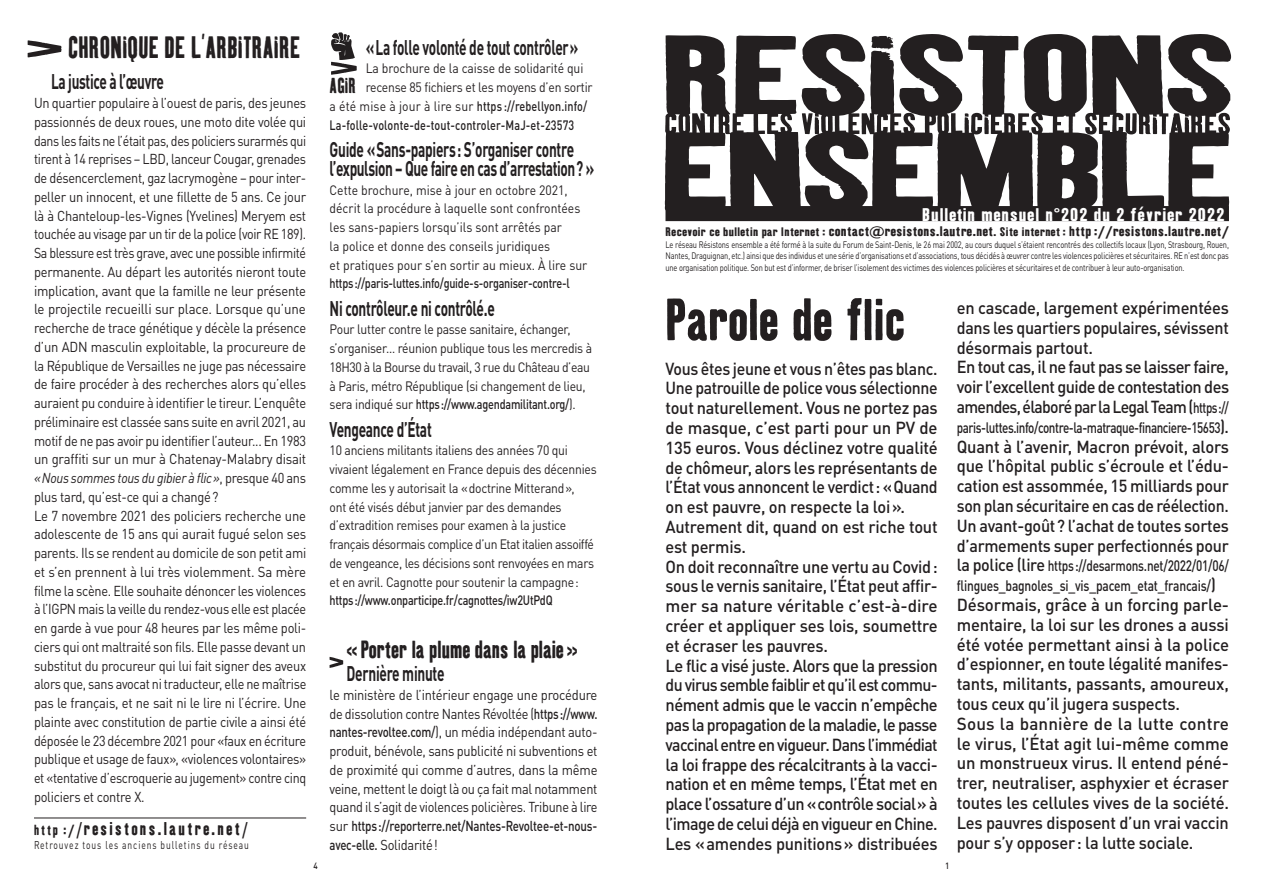
<style>
.page{position:relative;width:1263px;height:893px;background:#fff}
.page>*{position:absolute;margin:0;border:0;box-sizing:border-box;transform-origin:0 0}
.t1{font:57px "Kipp No 1";letter-spacing:.015em;color:#231f20}
.t2{font:30px "Kipp No 1";letter-spacing:.01em;color:#231f20;scale:.9 1}
.t3{font:24px "Kipp No 1";letter-spacing:.01em;color:#231f20;scale:.95 1}
.t4{font:700 21px/18.8px "DINOT";letter-spacing:-.02em;color:#231f20;scale:.65 1}
.t5{font:21px "Kipp No 1";color:#231f20;scale:.9 1}
.t6{font:18px "Kipp No 1";letter-spacing:.135em;color:#231f20}
.t7{font:17.85px "Kipp No 1";letter-spacing:.05em;color:#fff;scale:1.18 1}
.t8{font:500 17.25px/19.8px "DINOT";letter-spacing:-.02em;color:#231f20;scale:.92 1}
.t9{font:500 17.25px/19.8px "DINOT";letter-spacing:-.02em;color:#231f20}
.t10{font:500 17.25px/19.8px "DINOT";letter-spacing:-.02em;color:#231f20;text-align:justify;scale:.96 1}
.t11{font:500 17.25px/19.8px "DINOT";letter-spacing:-.02em;color:#231f20;scale:.95 1}
.t12{font:500 15px/19.8px "DINOT";letter-spacing:-.02em;color:#231f20;scale:.79 1}
.t13{font:500 15px "DINOT";letter-spacing:-.02em;color:#231f20;scale:.78 1}
.t14{font:14.25px/18.8px "DINOT";letter-spacing:-.02em;color:#231f20;scale:.9 1}
.t15{font:14.25px/18.8px "DINOT";letter-spacing:-.02em;color:#231f20;text-align:justify;scale:.91 1}
.t16{font:13.5px/18.8px "DINOT";letter-spacing:-.02em;color:#231f20;scale:.9 1}
.t17{font:13.5px/18.8px "DINOT";color:#231f20;scale:.9 1}
.t18{font:13.5px "Kipp No 1";letter-spacing:.03em;color:#231f20;scale:1.2 1}
.t19{font:500 13.5px "DINOT";letter-spacing:-.02em;color:#231f20;scale:.8 1}
.t20{font:500 13.5px "DINOT";letter-spacing:.01em;color:#231f20;scale:.8 1}
.t21{font:11.25px "DINOT";letter-spacing:.11em;color:#231f20;scale:.75 1}
.t22{font:9.3px/11.1px "DINOT";letter-spacing:-.02em;color:#231f20;text-align:justify;scale:.8 1}
.t23{font:500 9px "DINOT";color:#231f20;scale:.9 1}
.s1{font-style:italic}
.s2{font-size:14.25px}
.s3{font-size:17.85px}
.s4{font-weight:400}
.s5{font-weight:500}
.s6{font-size:12px}
.s7{font-size:15px}
.s8{font-size:17.25px}
</style>
<div class="page">
<svg style="left:665px;top:34px;width:566px;height:187px;fill:#231f20"></svg>
<svg style="left:871px;top:36px;width:22px;height:13px"></svg>
<svg style="left:802px;top:113px;width:17px;height:21px"></svg>
<svg style="left:965px;top:113px;width:4px;height:4px"></svg>
<svg style="left:984px;top:117px;width:5px;height:17px"></svg>
<svg style="left:1125px;top:113px;width:12px;height:21px"></svg>
<svg style="left:1153px;top:117px;width:4px;height:17px"></svg>
<hr style="left:34px;top:818px;width:272px;height:1px;background:#231f20">
<svg style="left:28px;top:40px;width:34px;height:17px"></svg>
<svg style="left:331px;top:32px;width:26px;height:43px"></svg>
<svg style="left:330px;top:657px;width:13px;height:11px"></svg>
<h2 class="t2" style="left:68px;top:29px;width:259px">CHRONIQUE DE L’ARBITRAIRE</h2>
<h3 class="t4" style="left:51px;top:72px;width:175px">La justice à l’œuvre</h3>
<p class="t14" style="left:34px;top:93px;width:304px">Un quartier populaire à l’ouest de paris, des jeunes passionnés de deux roues, une moto dite volée qui dans les faits ne l’était pas, des policiers surarmés qui tirent à 14 reprises – LBD, lanceur Cougar, grenades de désencerclement, gaz lacrymogène – pour inter&shy;peller un innocent, et une fillette de 5 ans. Ce jour là à Chanteloup-les-Vignes (Yvelines) Meryem est touchée au visage par un tir de la police (voir RE 189).<br>Sa blessure est très grave, avec une possible infirmité permanente. Au départ les autorités nieront toute implication, avant que la famille ne leur présente le projectile recueilli sur place. Lorsque qu’une recherche de trace génétique y décèle la présence d’un ADN masculin exploitable, la procureure de la République de Versailles ne juge pas nécessaire de faire procéder à des recherches alors qu’elles auraient pu conduire à identifier le tireur. L’enquête préliminaire est classée sans suite en avril 2021, au motif de ne pas avoir pu identifier l’auteur... En 1983 un graffiti sur un mur à Chatenay-Malabry disait <span class="s1">«Nous sommes tous du gibier à flic»</span>, presque 40 ans plus tard, qu’est-ce qui a changé?<br>Le 7 novembre 2021 des policiers recherche une adolescente de 15 ans qui aurait fugué selon ses parents. Ils se rendent au domicile de son petit ami et s’en prennent à lui très violemment. Sa mère filme la scène. Elle souhaite dénoncer les violences à l’IGPN mais la veille du rendez-vous elle est placée en garde à vue pour 48 heures par les même poli&shy;ciers qui ont maltraité son fils. Elle passe devant un substitut du procureur qui lui fait signer des aveux alors que, sans avocat ni traducteur, elle ne maîtrise pas le français, et ne sait ni le lire ni l’écrire. Une plainte avec constitution de partie civile a ainsi été déposée le 23 décembre 2021 pour «faux en écriture publique et usage de faux», «violences volontaires» et «tentative d’escroquerie au jugement» contre cinq policiers et contre X.</p>
<p class="t6" style="left:34px;top:818px;width:215px"><span class="s2">http :/</span><span class="s3">/</span>resistons.lautre.net<span class="s3">/</span></p>
<p class="t21" style="left:34px;top:838px;width:288px">Retrouvez tous les anciens bulletins du réseau</p>
<h3 class="t4" style="left:366px;top:37px;width:329px">«La folle volonté de tout contrôler»</h3>
<p class="t16" style="left:366px;top:59px;width:243px">La brochure de la caisse de solidarité qui</p>
<p class="t16" style="left:366px;top:78px;width:254px">recense 85 fichiers et les moyens d’en sortir</p>
<p class="t20" style="left:330px;top:97px;width:324px"><span class="s4">a été mise à jour à lire sur</span> https ://rebellyon.info/</p>
<p class="t20" style="left:330px;top:116px;width:307px">La-folle-volonte-de-tout-controler-MaJ-et-23573</p>
<h3 class="t4" style="left:330px;top:139px;width:409px">Guide «Sans-papiers: S’organiser contre l’expulsion – Que faire en cas d’arrestation? »</h3>
<p class="t17" style="left:330px;top:180px;width:288px">Cette brochure, mise à jour en octobre 2021, décrit la procédure à laquelle sont confrontées les sans-papiers lorsqu’ils sont arrêtés par<br>la police et donne des conseils juridiques<br>et pratiques pour s’en sortir au mieux. À lire sur</p>
<p class="t19" style="left:330px;top:275px;width:302px">https://paris-luttes.info/guide-s-organiser-contre-l</p>
<h3 class="t4" style="left:330px;top:298px;width:256px">Ni contrôleur.e ni contrôlé.e</h3>
<p class="t16" style="left:330px;top:320px;width:293px">Pour lutter contre le passe sanitaire, échanger, s’organiser… réunion publique tous les mercredis à 18H30 à la Bourse du travail, 3 rue du Château d’eau à Paris, métro République (si changement de lieu, sera indiqué sur <span class="s5">https://www.agendamilitant.org/</span>).</p>
<h3 class="t4" style="left:330px;top:419px;width:159px">Vengeance d’État</h3>
<p class="t16" style="left:330px;top:441px;width:298px">10 anciens militants italiens des années 70 qui vivaient légalement en France depuis des décennies comme les y autorisait la «doctrine Mitterand»,<br>ont été visés début janvier par des demandes d’extradition remises pour examen à la justice français désormais complice d’un Etat italien assoiffé de vengeance, les décisions sont renvoyées en mars et en avril. Cagnotte pour soutenir la campagne:</p>
<p class="t19" style="left:330px;top:592px;width:280px">https://www.onparticipe.fr/cagnottes/iw2UtPdQ</p>
<h3 class="t5" style="left:330px;top:73px;width:31px">AGIR</h3>
<h3 class="t3" style="left:347px;top:635px;width:245px">« Porter la plume dans la plaie »</h3>
<h3 class="t4" style="left:347px;top:663px;width:152px">Dernière minute</h3>
<p class="t15" style="left:330px;top:685px;width:296px">le ministère de l’intérieur engage une procédure de dissolution contre Nantes Révoltée (<span class="s5">https://www. nantes-revoltee.com/</span>), un média indépendant auto&shy;produit, bénévole, sans publicité ni subventions et de proximité qui comme d’autres, dans la même veine, mettent le doigt là ou ça fait mal notamment quand il s’agit de violences policières. Tribune à lire sur <span class="s5">https://reporterre.net/Nantes-Revoltee-et-nous&shy;avec-elle.</span> Solidarité!</p>
<p class="t7" style="left:922px;top:204px;width:258px">Bulletin mensuel n°202 du 2 février 2022</p>
<p class="t18" style="left:665px;top:223px;width:471px"><span class="s6">Recevoir ce bulletin par lnternet :</span> contact@resistons.lautre.net<span class="s6">. Site internet :</span> http ://resistons.lautre.net/</p>
<p class="t22" style="left:665px;top:239px;width:706px">Le réseau Résistons ensemble a été formé à la suite du Forum de Saint-Denis, le 26 mai 2002, au cours duquel s’étaient rencontrés des collectifs locaux (Lyon, Strasbourg, Rouen, Nantes, Draguignan, etc.) ainsi que des individus et une série d’organisations et d’associations, tous décidés à œuvrer contre les violences policières et sécuritaires. RE n’est donc pas une organisation politique. Son but est d’informer, de briser l’isolement des victimes des violences policières et sécuritaires et de contribuer à leur auto-organisation.</p>
<h1 class="t1" style="left:665px;top:285px;width:241px">Parole de flic</h1>
<p class="t8" style="left:665px;top:358px;width:297px">Vous êtes jeune et vous n’êtes pas blanc.<br>Une patrouille de police vous sélectionne tout naturellement. Vous ne portez pas de masque, c’est parti pour un PV de 135 euros. Vous déclinez votre qualité de chômeur, alors les représentants de l’État vous annoncent le verdict: «Quand on est pauvre, on respecte la loi».<br>Autrement dit, quand on est riche tout est permis.<br>On doit reconnaître une vertu au Covid: sous le vernis sanitaire, l’État peut affir&shy;mer sa nature véritable c’est-à-dire créer et appliquer ses lois, soumettre et écraser les pauvres.<br>Le flic a visé juste. Alors que la pression du virus semble faiblir et qu’il est commu&shy;nément admis que le vaccin n’empêche pas la propagation de la maladie, le passe vaccinal entre en vigueur. Dans l’immédiat la loi frappe des récalcitrants à la vacci&shy;nation et en même temps, l’État met en place l’ossature d’un «contrôle social» à l’image de celui déjà en vigueur en Chine.<br>Les «amendes punitions» distribuées</p>
<p class="t11" style="left:957px;top:297px;width:288px">en cascade, largement expérimentées dans les quartiers populaires, sévissent désormais partout.<br>En tout cas, il ne faut pas se laisser faire, voir l’excellent guide de contestation des amendes, élaboré par la Legal Team (<span class="s7">https://</span></p>
<p class="t13" style="left:957px;top:418px;width:350px">paris-luttes.info/contre-la-matraque-financiere-15653<span class="s8">).</span></p>
<p class="t10" style="left:957px;top:436px;width:285px">Quant à l’avenir, Macron prévoit, alors que l’hôpital public s’écroule et l’édu&shy;cation est assommée, 15 milliards pour son plan sécuritaire en cas de réélection.<br>Un avant-goût? l’achat de toutes sortes d’armements super perfectionnés pour</p>
<p class="t12" style="left:957px;top:556px;width:346px"><span class="s8">la police (lire</span> https://desarmons.net/2022/01/06/ flingues_bagnoles_si_vis_pacem_etat_francais/<span class="s8">)</span></p>
<p class="t9" style="left:957px;top:594px;width:274px">Désormais, grâce à un forcing parle&shy;mentaire, la loi sur les drones a aussi été votée permettant ainsi à la police d’espionner, en toute légalité manifes&shy;tants, militants, passants, amoureux, tous ceux qu’il jugera suspects.<br>Sous la bannière de la lutte contre le virus, l’État agit lui-même comme un monstrueux virus. Il entend péné&shy;trer, neutraliser, asphyxier et écraser toutes les cellules vives de la société.<br>Les pauvres disposent d’un vrai vaccin pour s’y opposer: la lutte sociale.</p>
<p class="t23" style="left:314px;top:860px;width:6px">4</p>
<p class="t23" style="left:945px;top:860px;width:6px">1</p>
</div>
